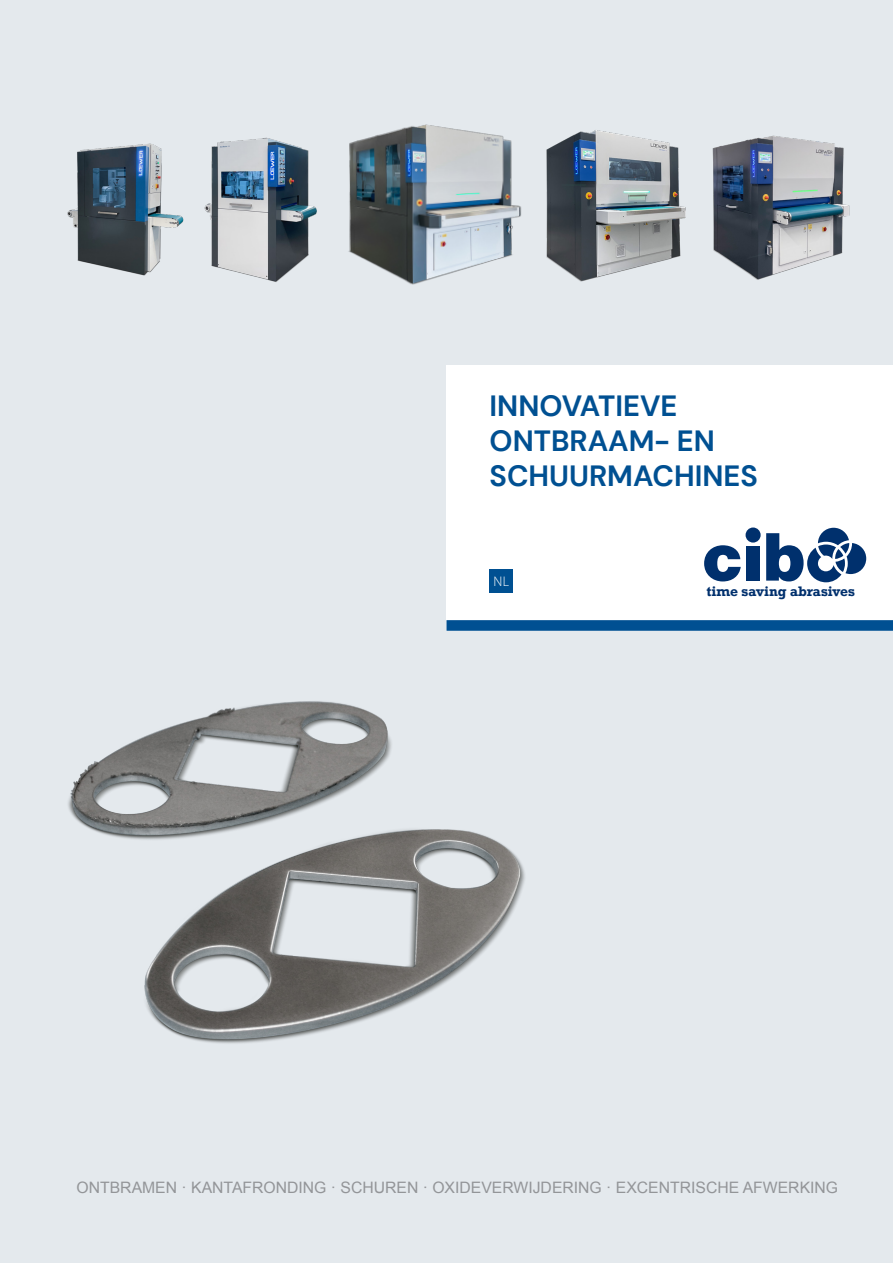
<style>
.page{position:relative;width:893px;height:1263px;background:#e4e9ed}
.page>*{position:absolute;margin:0;border:0;box-sizing:border-box;transform-origin:0 0}
.Subheadline{font:700 29.25px/35.1px "DM Sans";color:#005092}
.Copytext{font:15.75px "Arial";color:#939598}
.t1{font:300 13.95px "Myriad Pro";color:#fff}
.t2{font:700 13.05px "Rockwell";color:#00306d}
</style>
<div class="page">
<div style="left:446px;top:366px;width:447px;height:265px;background:#fff"></div>
<div style="left:490px;top:569px;width:23px;height:24px;background:#005092"></div>
<div style="left:446px;top:620px;width:447px;height:11px;background:#005092"></div>
<svg style="left:704px;top:545px;width:37px;height:36px"></svg>
<div style="left:746px;top:546px;width:14px;height:35px;background:#00306d"></div>
<svg style="left:766px;top:528px;width:100px;height:54px"></svg>
<div style="left:746px;top:527px;width:15px;height:16px;background:#00306d;border-radius:50%"></div>
<img style="left:144px;top:832px;width:381px;height:212px">
<img style="left:68px;top:701px;width:404px;height:189px">
<img style="left:67px;top:143px;width:117px;height:133px">
<img style="left:204px;top:137px;width:113px;height:145px">
<img style="left:348px;top:124px;width:174px;height:161px">
<img style="left:546px;top:130px;width:140px;height:152px">
<img style="left:712px;top:135px;width:138px;height:145px">
<p class="Subheadline" style="left:490px;top:388px;width:270px">INNOVATIEVE<br>ONTBRAAM- EN<br>SCHUURMACHINES</p>
<p class="t1" style="left:494px;top:573px;width:17px">NL</p>
<p class="t2" style="left:706px;top:583px;width:150px">time saving abrasives</p>
<p class="Copytext" style="left:77px;top:1177px;width:763px">ONTBRAMEN · KANTAFRONDING · SCHUREN · OXIDEVERWIJDERING · EXCENTRISCHE AFWERKING</p>
</div>
